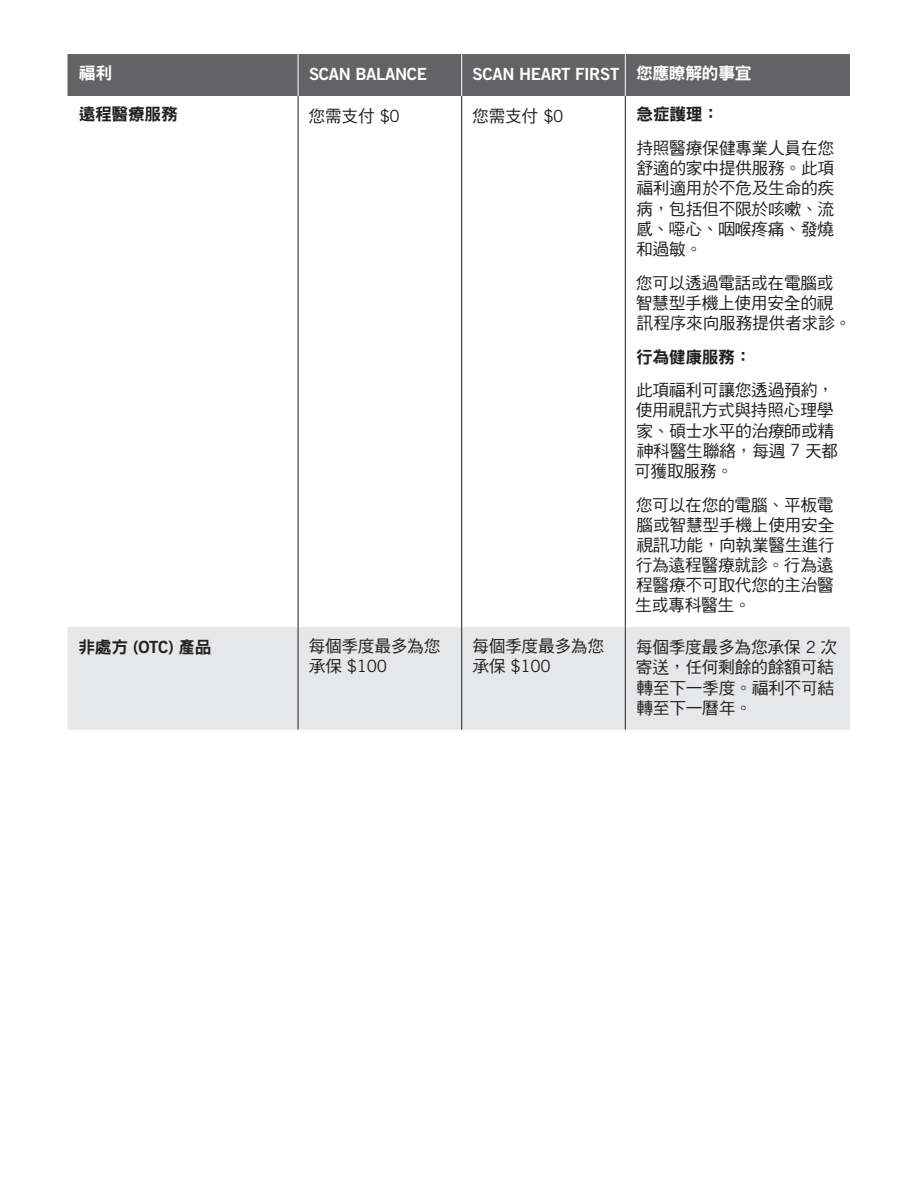
<style>
.page{position:relative;width:918px;height:1188px;background:#fff}
.page>*{position:absolute;margin:0;border:0;box-sizing:border-box;transform-origin:0 0}
.BODY{font:16.8px/20.1px "DF Hei Std W5";letter-spacing:-.02em;color:#231f20}
.BODY-2{font:16.8px "DF Hei Std W9";letter-spacing:-.02em;color:#231f20}
.t1{font:16.8px "Trade Gothic LT Std Bd 2";letter-spacing:-.02em;color:#fff}
.t2{font:16.8px "DF Hei Std W9";letter-spacing:-.02em;color:#fff}
.s1{font-family:"Trade Gothic LT Std"}
.s2{font-family:"Trade Gothic LT Std Bd 2"}
</style>
<div class="page">
<div style="left:68px;top:54px;width:782px;height:42px;background:#636366"></div>
<div style="left:68px;top:627px;width:782px;height:103px;background:#e6e7e9"></div>
<hr style="left:298px;top:54px;width:1px;height:42px;background:#fff">
<hr style="left:461px;top:54px;width:1px;height:42px;background:#fff">
<hr style="left:625px;top:54px;width:1px;height:42px;background:#fff">
<hr style="left:298px;top:96px;width:1px;height:531px;background:#231f20">
<hr style="left:461px;top:96px;width:1px;height:531px;background:#231f20">
<hr style="left:625px;top:96px;width:1px;height:531px;background:#231f20">
<hr style="left:298px;top:627px;width:1px;height:103px;background:#231f20">
<hr style="left:461px;top:627px;width:1px;height:103px;background:#231f20">
<hr style="left:625px;top:627px;width:1px;height:103px;background:#231f20">
<p class="t2" style="left:79px;top:64px;width:35px">福利</p>
<p class="t1" style="left:309px;top:63px;width:120px">SCAN BALANCE</p>
<p class="t1" style="left:473px;top:63px;width:148px">SCAN HEART FIRST</p>
<p class="t2" style="left:636px;top:64px;width:117px">您應瞭解的事宜</p>
<p class="BODY-2" style="left:79px;top:105px;width:101px">遠程醫療服務</p>
<p class="BODY" style="left:309px;top:106px;width:93px">您需支付 <span class="s1">$0</span></p>
<p class="BODY" style="left:472px;top:106px;width:93px">您需支付 <span class="s1">$0</span></p>
<p class="BODY-2" style="left:637px;top:105px;width:84px">急症護理：</p>
<p class="BODY" style="left:636px;top:138px;width:200px;text-align:justify">持照醫療保健專業人員在您舒適的家中提供服務。此項福利適用於不危及生命的疾病，包括但不限於咳嗽、流感、噁心、咽喉疼痛、發燒和過敏。</p>
<p class="BODY" style="left:636px;top:272px;width:217px">您可以透過電話或在電腦或智慧型手機上使用安全的視訊程序來向服務提供者求診。</p>
<p class="BODY-2" style="left:636px;top:347px;width:117px">行為健康服務：</p>
<p class="BODY" style="left:634px;top:380px;width:206px">此項福利可讓您透過預約，使用視訊方式與持照心理學家、碩士水平的治療師或精神科醫生聯絡，每週 <span class="s1">7</span> 天都可獲取服務。</p>
<p class="BODY" style="left:635px;top:494px;width:201px;text-align:justify">您可以在您的電腦、平板電腦或智慧型手機上使用安全視訊功能，向執業醫生進行行為遠程醫療就診。行為遠程醫療不可取代您的主治醫生或專科醫生。</p>
<p class="BODY-2" style="left:79px;top:638px;width:135px">非處方 <span class="s2">(OTC)</span> 產品</p>
<p class="BODY" style="left:309px;top:636px;width:134px;line-height:19.6px">每個季度最多為您承保 <span class="s1">$100</span></p>
<p class="BODY" style="left:472px;top:636px;width:134px;line-height:19.6px">每個季度最多為您承保 <span class="s1">$100</span></p>
<p class="BODY" style="left:636px;top:637px;width:203px">每個季度最多為您承保 <span class="s1">2</span> 次寄送，任何剩餘的餘額可結轉至下一季度。福利不可結轉至下一曆年。</p>
</div>
